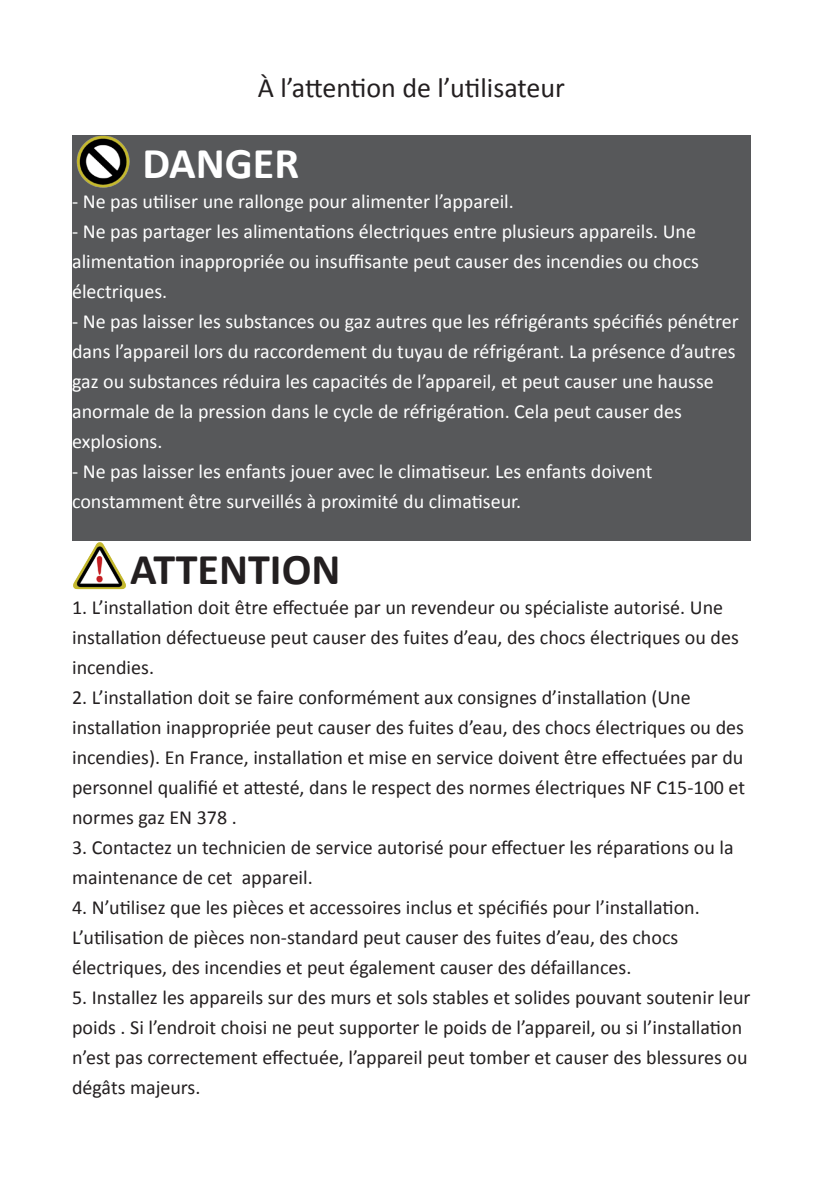
<style>
.page{position:relative;width:823px;height:1191px;background:#fff}
.page>*{position:absolute;margin:0;border:0;box-sizing:border-box;transform-origin:0 0}
.H1_-_centre{font:700 44px "Calibri";color:#231f20}
.H1_-_centre-2{font:700 44px "Calibri";color:#fff}
.H1_-_centre-3{font:28px "Calibri";color:#231f20}
.H1_-_centre-4{font:20px/30px "Calibri";color:#231f20}
.H1_-_centre-5{font:20px/30px "Calibri";color:#fff}
</style>
<div class="page">
<div style="left:72px;top:135px;width:678px;height:405px;background:#57585a"></div>
<img style="left:76px;top:135px;width:54px;height:53px">
<img style="left:73px;top:542px;width:53px;height:48px">
<p class="H1_-_centre-3" style="left:258px;top:70px;width:308px">À l’attention de l’utilisateur</p>
<p class="H1_-_centre-2" style="left:142px;top:135px;width:158px">DANGER</p>
<p class="H1_-_centre-5" style="left:72px;top:186px;width:443px">- Ne pas utiliser une rallonge pour alimenter l’appareil.</p>
<p class="H1_-_centre-5" style="left:72px;top:216px;width:628px">- Ne pas partager les alimentations électriques entre plusieurs appareils. Une alimentation inappropriée ou insuffisante peut causer des incendies ou chocs électriques.</p>
<p class="H1_-_centre-5" style="left:72px;top:306px;width:667px">- Ne pas laisser les substances ou gaz autres que les réfrigérants spécifiés pénétrer dans l’appareil lors du raccordement du tuyau de réfrigérant. La présence d’autres gaz ou substances réduira les capacités de l’appareil, et peut causer une hausse anormale de la pression dans le cycle de réfrigération. Cela peut causer des explosions.</p>
<p class="H1_-_centre-5" style="left:72px;top:456px;width:581px">- Ne pas laisser les enfants jouer avec le climatiseur. Les enfants doivent constamment être surveillés à proximité du climatiseur.</p>
<p class="H1_-_centre" style="left:130px;top:541px;width:212px">ATTENTION</p>
<p class="H1_-_centre-4" style="left:72px;top:592px;width:667px">1. L’installation doit être effectuée par un revendeur ou spécialiste autorisé. Une installation défectueuse peut causer des fuites d’eau, des chocs électriques ou des incendies.</p>
<p class="H1_-_centre-4" style="left:72px;top:682px;width:674px">2. L’installation doit se faire conformément aux consignes d’installation (Une installation inappropriée peut causer des fuites d’eau, des chocs électriques ou des incendies). En France, installation et mise en service doivent être effectuées par du personnel qualifié et attesté, dans le respect des normes électriques NF C15-100 et normes gaz EN 378 .</p>
<p class="H1_-_centre-4" style="left:72px;top:832px;width:662px">3. Contactez un technicien de service autorisé pour effectuer les réparations ou la maintenance de cet appareil.</p>
<p class="H1_-_centre-4" style="left:72px;top:892px;width:628px">4. N’utilisez que les pièces et accessoires inclus et spécifiés pour l’installation.<br>L’utilisation de pièces non-standard peut causer des fuites d’eau, des chocs électriques, des incendies et peut également causer des défaillances.</p>
<p class="H1_-_centre-4" style="left:72px;top:982px;width:679px">5. Installez les appareils sur des murs et sols stables et solides pouvant soutenir leur poids . Si l’endroit choisi ne peut supporter le poids de l’appareil, ou si l’installation n’est pas correctement effectuée, l’appareil peut tomber et causer des blessures ou dégâts majeurs.</p>
</div>
